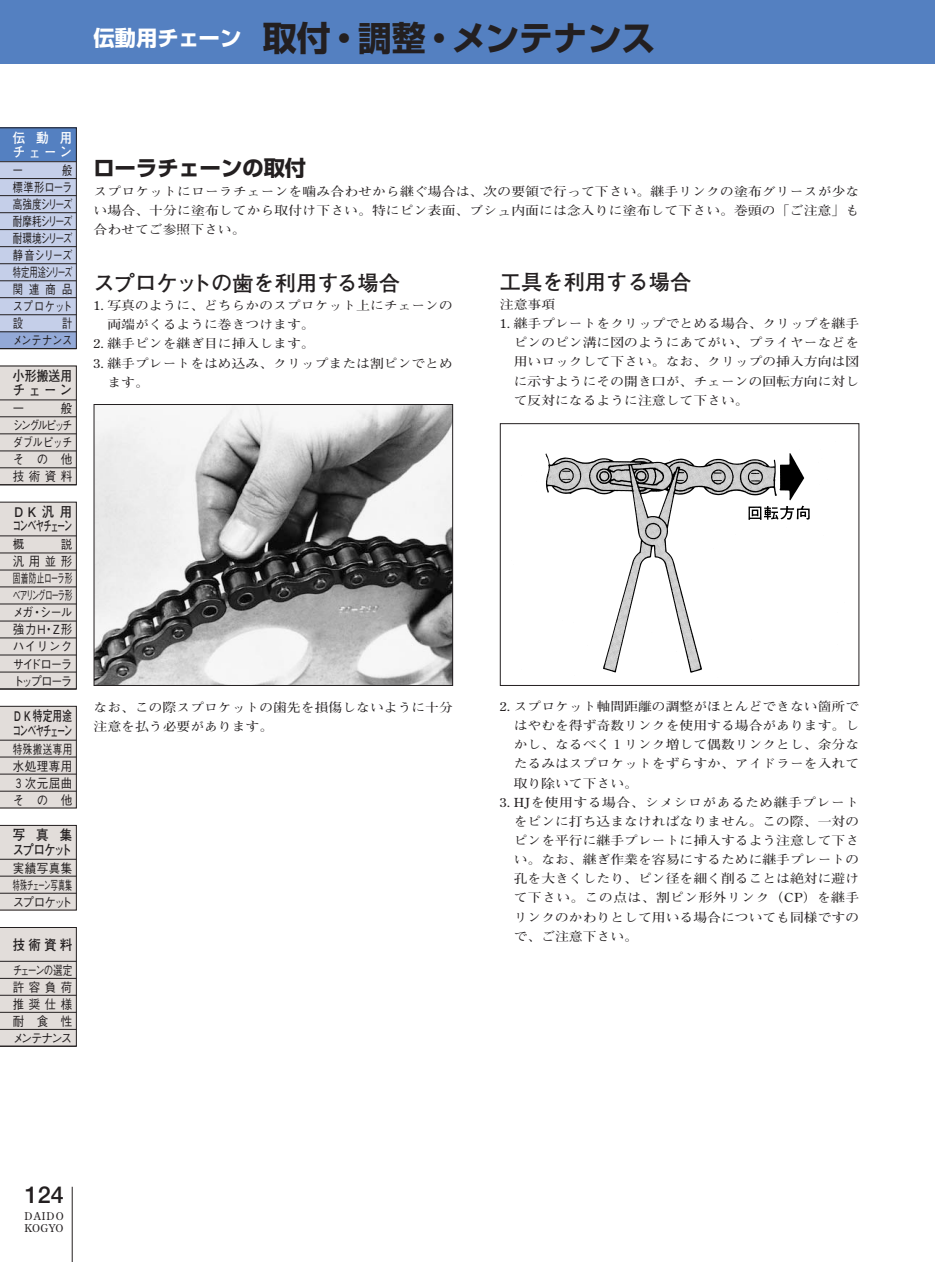
<style>
.page{position:relative;width:935px;height:1262px;background:#fff}
.page>*{position:absolute;margin:0;border:0;box-sizing:border-box;transform-origin:0 0}
.t1{font:700 34.05px "Shin Go";color:#231f20}
.t2{font:700 23.4px "Futo Go B101";color:#231f20}
.t3{font:700 21.3px "Futo Go B101";color:#231f20}
.t4{font:700 21.3px "Shin Go";color:#231f20}
.t5{font:700 13.8px/14.4px "Futo Go B101";letter-spacing:-.035em;color:#231f20;scale:.7 1}
.t6{font:700 13.8px/14.4px "Futo Go B101";letter-spacing:-.06em;color:#231f20;scale:.9 1}
.t7{font:700 13.8px/14.4px "Futo Go B101";letter-spacing:.015em;color:#231f20;scale:.85 1}
.t8{font:700 13.8px/14.4px "Futo Go B101";letter-spacing:-.035em;color:#231f20;scale:.9 1}
.t9{font:700 13.8px/14.4px "Futo Go B101";letter-spacing:.26em;color:#fff;scale:.9 1}
.t10{font:700 13.8px "Futo Go B101";letter-spacing:.015em;color:#231f20;scale:.9 1}
.t11{font:500 12.75px/17px "Gothic BBB";letter-spacing:-.04em;color:#231f20;text-align:justify;scale:.9 1}
.t12{font:500 12.75px/17px "Gothic BBB";letter-spacing:-.04em;color:#231f20;text-align:justify;scale:.8 1}
.t13{font:500 12.75px/17px "Gothic BBB";letter-spacing:-.04em;color:#231f20;text-align:justify;scale:.75 1}
.t14{font:500 12.75px/17px "Gothic BBB";letter-spacing:-.07em;color:#231f20;scale:.55 1}
.t15{font:500 12.75px "Gothic BBB";letter-spacing:-.15em;color:#231f20;scale:.75 1}
.t16{font:700 12.45px/19.2px "Futo Min A101";color:#231f20;text-align:justify;scale:1.11 1}
.t17{font:700 10.65px/12.8px "Futo Min A101";letter-spacing:.06em;color:#231f20}
</style>
<div class="page">
<hr style="left:72px;top:1186px;width:1px;height:76px;background:#231f20">
<svg style="left:0;top:127px;width:77px;height:223px;background:#a5b4d3"></svg>
<svg style="left:0;top:365px;width:77px;height:681px;background:#d8d3d1"></svg>
<div style="left:0;top:0;width:934px;height:64px;background:#5480c1"></div>
<svg style="left:93px;top:404px;width:766px;height:282px"></svg>
<img style="left:508px;top:432px;width:342px;height:245px">
<h1 class="t1" style="left:94px;top:15px;width:563px"><sup>伝動用チェーン　</sup>取付・調整・メンテナンス</h1>
<p class="t9" style="left:13px;top:130px;width:68px">伝動用チェーン</p>
<p class="t12" style="left:13px;top:162px;width:14px">一</p>
<p class="t12" style="left:13px;top:162px;width:76px;text-indent:49px">般標準形ローラ高強度シリーズ耐摩耗シリーズ耐環境シリーズ静音シリーズ特定用途シリーズ関連商品スプロケット設</p>
<p class="t12" style="left:13px;top:315px;width:76px;text-align:right">計<br>メンテナンス</p>
<p class="t7" style="left:13px;top:369px;width:72px">小形搬送用チェーン</p>
<p class="t11" style="left:13px;top:400px;width:14px">一</p>
<p class="t11" style="left:13px;top:400px;width:68px;text-indent:48px">般シングルピッチダブルピッチその他技術資料</p>
<p class="t6" style="left:13px;top:505px;width:68px">ＤＫ汎用コンベヤチェーン</p>
<p class="t11" style="left:13px;top:536px;width:14px">概</p>
<p class="t11" style="left:13px;top:536px;width:68px;text-indent:48px">説汎用並形固着防止ローラ形ベアリングローラ形メガ・シール強力Ｈ・Ｚ形ハイリンクサイドローラトップローラ</p>
<p class="t5" style="left:13px;top:709px;width:87px">ＤＫ特定用途コンベヤチェーン</p>
<p class="t13" style="left:13px;top:741px;width:81px">特殊搬送専用水処理専用３次元屈曲その他</p>
<p class="t8" style="left:13px;top:828px;width:68px">写真集スプロケット</p>
<p class="t14" style="left:13px;top:877px;width:110px">特殊チェーン写真集スプロケット</p>
<p class="t11" style="left:13px;top:860px;width:68px">実績写真集</p>
<p class="t10" style="left:13px;top:936px;width:68px">技術資料</p>
<p class="t15" style="left:13px;top:962px;width:81px">チェーンの選定</p>
<p class="t11" style="left:13px;top:979px;width:68px">許容負荷推奨仕様耐食性メンテナンス</p>
<h3 class="t4" style="left:94px;top:154px;width:214px">ローラチェーンの取付</h3>
<p class="t16" style="left:94px;top:182px;width:691px">スプロケットにローラチェーンを噛み合わせから継ぐ場合は、次の要領で行って下さい。継手リンクの塗布グリースが少ない場合、十分に塗布してから取付け下さい。特にピン表面、ブシュ内面には念入りに塗布して下さい。巻頭の「ご注意」も合わせてご参照下さい。</p>
<h3 class="t3" style="left:94px;top:271px;width:308px">スプロケットの歯を利用する場合</h3>
<p class="t16" style="left:107px;top:296px;width:313px;text-indent:-14px">1. 写真のように、どちらかのスプロケット上にチェーンの両端がくるように巻きつけます。</p>
<p class="t16" style="left:94px;top:334px;width:201px">2. 継手ピンを継ぎ目に挿入します。</p>
<p class="t16" style="left:107px;top:354px;width:313px;text-indent:-14px">3. 継手プレートをはめ込み、クリップまたは割ピンでとめます。</p>
<h3 class="t3" style="left:500px;top:269px;width:193px">工具を利用する場合</h3>
<p class="t16" style="left:500px;top:295px;width:51px">注意事項</p>
<p class="t16" style="left:513px;top:314px;width:313px;text-indent:-14px">1. 継手プレートをクリップでとめる場合、クリップを継手ピンのピン溝に図のようにあてがい、プライヤーなどを用いロックして下さい。なお、クリップの挿入方向は図に示すようにその開き口が、チェーンの回転方向に対して反対になるように注意して下さい。</p>
<p class="t16" style="left:94px;top:698px;width:325px">なお、この際スプロケットの歯先を損傷しないように十分注意を払う必要があります。</p>
<p class="t16" style="left:513px;top:697px;width:313px;text-indent:-14px">2. スプロケット軸間距離の調整がほとんどできない箇所ではやむを得ず奇数リンクを使用する場合があります。しかし、なるべく１リンク増して偶数リンクとし、余分なたるみはスプロケットをずらすか、アイドラーを入れて取り除いて下さい。</p>
<p class="t16" style="left:513px;top:793px;width:313px;text-indent:-14px">3. HJを使用する場合、シメシロがあるため継手プレートをピンに打ち込まなければなりません。この際、一対のピンを平行に継手プレートに挿入するよう注意して下さい。なお、継ぎ作業を容易にするために継手プレートの孔を大きくしたり、ピン径を細く削ることは絶対に避けて下さい。この点は、割ピン形外リンク（CP）を継手リンクのかわりとして用いる場合についても同様ですので、ご注意下さい。</p>
<h2 class="t2" style="left:25px;top:1180px;width:41px">124</h2>
<p class="t17" style="left:24px;top:1209px;width:41px">DAIDO<br>KOGYO</p>
</div>
